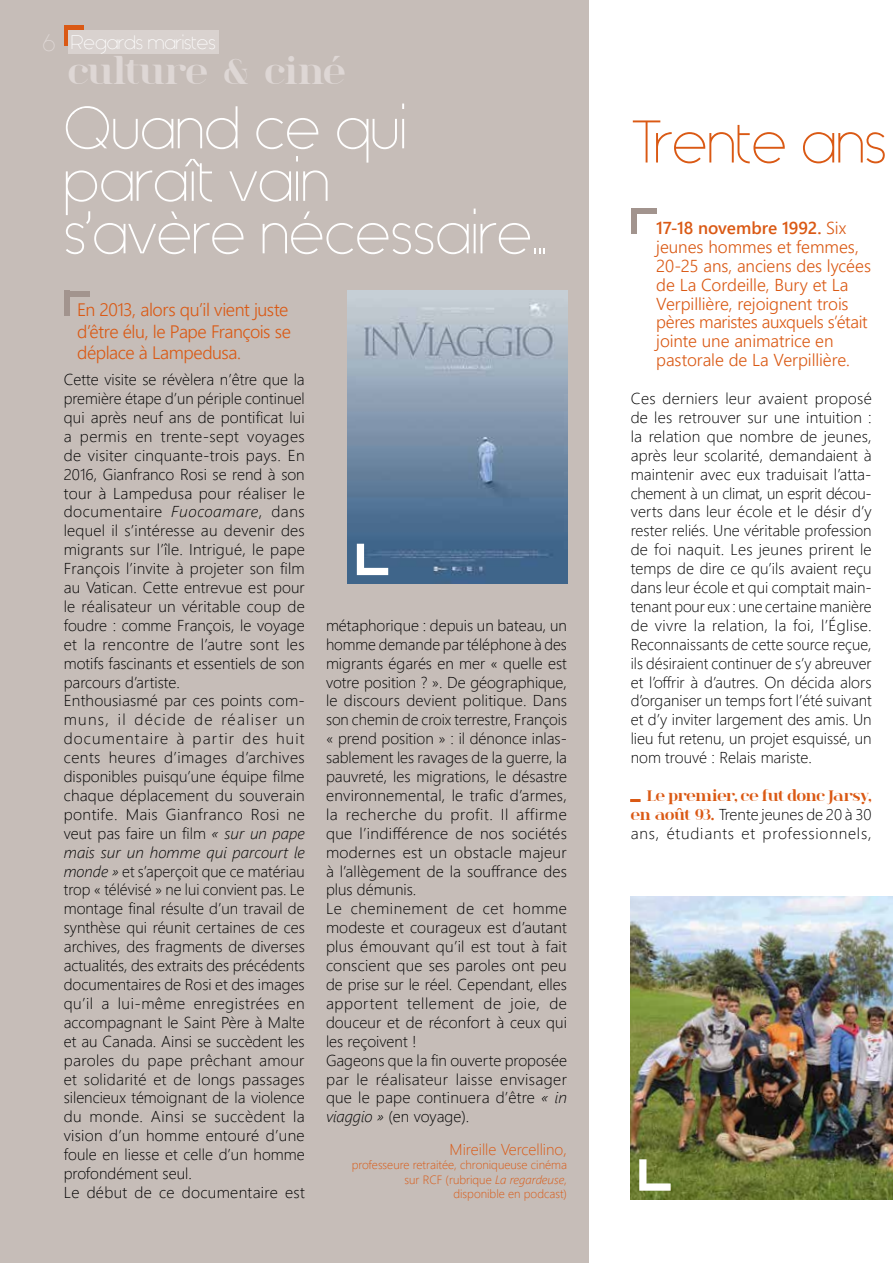
<style>
.page{position:relative;width:893px;height:1263px;background:#fff}
.page>*{position:absolute;margin:0;border:0;box-sizing:border-box;transform-origin:0 0}
.t1{font:60px/52.5px "Generica";color:#fff}
.t2{font:60px "Generica";letter-spacing:-.005em;color:#da5914}
.t3{font:700 37.5px "spinwerad";letter-spacing:-.01em;color:#ded7d5}
.t4{font:19.5px "Generica";color:#fff}
.t5{font:18px/21.6px "Webly Sleek UI Semilight";letter-spacing:-.025em;color:#da5914}
.t6{font:17.25px/18.9px "Webly Sleek UI Semilight";letter-spacing:-.005em;color:#da5914}
.t7{font:17.25px "Webly Sleek UI Semibold";letter-spacing:-.005em;color:#da5914}
.t8{font:15.75px/18.9px "Webly Sleek UI Light";letter-spacing:.005em;color:#000}
.t9{font:15.75px/18.9px "Webly Sleek UI Light";letter-spacing:.05em;color:#000}
.t10{font:700 15.75px "spinwerad";letter-spacing:-.02em;color:#da5914}
.t11{font:15.75px "Webly Sleek UI Light";color:#da5914}
.t12{font:12px/14.4px "Webly Sleek UI Light";color:#da5914;text-align:right}
.s1{font-style:italic}
.s2{font-family:"Webly Sleek UI Semilight"}
.s3{font-family:"Generica";font-weight:400;font-size:27px}
.s4{font-family:"spinwerad";font-weight:700;color:#da5914}
</style>
<div class="page">
<div style="left:0;top:0;width:588px;height:1263px;background:#c6bdb8"></div>
<div style="left:64px;top:291px;width:25px;height:5px;background:#a2948e"></div>
<div style="left:64px;top:291px;width:6px;height:25px;background:#a2948e"></div>
<img style="left:347px;top:291px;width:220px;height:292px">
<svg style="left:357px;top:544px;width:31px;height:31px"></svg>
<hr style="left:64px;top:26px;width:19px;height:4px;background:#da5914">
<hr style="left:64px;top:30px;width:4px;height:15px;background:#da5914">
<div style="left:68px;top:30px;width:151px;height:24px;background:#d9d2cf"></div>
<div style="left:631px;top:208px;width:25px;height:6px;background:#a2948e"></div>
<div style="left:631px;top:208px;width:6px;height:26px;background:#a2948e"></div>
<img style="left:631px;top:897px;width:262px;height:302px">
<svg style="left:639px;top:1159px;width:32px;height:32px"></svg>
<p class="t4" style="left:71px;top:30px;width:146px">Regards maristes</p>
<h2 class="t3" style="left:68px;top:45px;width:279px">culture &amp; ciné</h2>
<h1 class="t1" style="left:64px;top:100px;width:345px">Quand ce qui</h1>
<h1 class="t1" style="left:64px;top:153px;width:485px">paraît vain<br>s’avère nécessaire...</h1>
<p class="t5" style="left:77px;top:298px;width:215px">En 2013, alors qu’il vient juste d’être élu, le Pape François se déplace à Lampedusa.</p>
<p class="t8" style="left:64px;top:369px;width:243px">Cette visite se révèlera n’être que la première étape d’un périple continuel qui après neuf ans de pontificat lui a permis en trente-sept voyages de visiter cinquante-trois pays. En 2016, Gianfranco Rosi se rend à son tour à Lampedusa pour réaliser le documentaire <span class="s1">Fuocoamare</span>, dans lequel il s’intéresse au devenir des migrants sur l’île. Intrigué, le pape François l’invite à projeter son film au Vatican. Cette entrevue est pour le réalisateur un véritable coup de foudre : comme François, le voyage et la rencontre de l’autre sont les motifs fascinants et essentiels de son parcours d’artiste.<br>Enthousiasmé par ces points com&shy;muns, il décide de réaliser un documentaire à partir des huit cents heures d’images d’archives disponibles puisqu’une équipe filme chaque déplacement du souverain pontife. Mais Gianfranco Rosi ne veut pas faire un film <span class="s1">« sur un pape mais sur un homme qui parcourt le monde »</span> et s’aperçoit que ce matériau trop « télévisé » ne lui convient pas. Le montage final résulte d’un travail de synthèse qui réunit certaines de ces archives, des fragments de diverses actualités, des extraits des précédents documentaires de Rosi et des images qu’il a lui-même enregistrées en accompagnant le Saint Père à Malte et au Canada. Ainsi se succèdent les paroles du pape prêchant amour et solidarité et de longs passages silencieux témoignant de la violence du monde. Ainsi se succèdent la vision d’un homme entouré d’une foule en liesse et celle d’un homme profondément seul.<br>Le début de ce documentaire est</p>
<p class="t8" style="left:326px;top:615px;width:243px">métaphorique : depuis un bateau, un homme demande par téléphone à des migrants égarés en mer « quelle est votre position ? ». De géographique, le discours devient politique. Dans son chemin de croix terrestre, François « prend position » : il dénonce inlas&shy;sablement les ravages de la guerre, la pauvreté, les migrations, le désastre environnemental, le trafic d’armes, la recherche du profit. Il affirme que l’indifférence de nos sociétés modernes est un obstacle majeur à l’allègement de la souffrance des plus démunis.<br>Le cheminement de cet homme modeste et courageux est d’autant plus émouvant qu’il est tout à fait conscient que ses paroles ont peu de prise sur le réel. Cependant, elles apportent tellement de joie, de douceur et de réconfort à ceux qui les reçoivent !<br>Gageons que la fin ouverte proposée par le réalisateur laisse envisager que le pape continuera d’être <span class="s1">« in viaggio »</span> (en voyage).</p>
<p class="t11" style="left:450px;top:1137px;width:119px">Mireille Vercellino,</p>
<p class="t12" style="left:352px;top:1157px;width:217px">professeure retraitée, chroniqueuse cinéma sur RCF (rubrique <span class="s1">La regardeuse</span>, disponible en podcast)</p>
<h1 class="t2" style="left:631px;top:105px;width:258px">Trente ans</h1>
<p class="t7" style="left:656px;top:215px;width:192px">17-18 novembre 1992. <span class="s2">Six</span></p>
<p class="t6" style="left:656px;top:237px;width:216px">jeunes hommes et femmes,<br>20-25 ans, anciens des lycées de La Cordeille, Bury et La<br>Verpillière, rejoignent trois pères maristes auxquels s’était jointe une animatrice en pastorale de La Verpillière.</p>
<p class="t8" style="left:631px;top:388px;width:243px;text-align:justify">Ces derniers leur avaient proposé de les retrouver sur une intuition : la relation que nombre de jeunes, après leur scolarité, demandaient à maintenir avec eux traduisait l’atta&shy;chement à un climat, un esprit décou&shy;verts dans leur école et le désir d’y rester reliés. Une véritable profession de foi naquit. Les jeunes prirent le temps de dire ce qu’ils avaient reçu dans leur école et qui comptait main&shy;tenant pour eux : une certaine manière de vivre la relation, la foi, l’Église.<br>Reconnaissants de cette source reçue, ils désiraient continuer de s’y abreuver et l’offrir à d’autres. On décida alors d’organiser un temps fort l’été suivant et d’y inviter largement des amis. Un lieu fut retenu, un projet esquissé, un nom trouvé : Relais mariste.</p>
<p class="t10" style="left:631px;top:784px;width:242px"><span class="s3">-</span> Le premier, ce fut donc Jarsy,</p>
<p class="t9" style="left:631px;top:804px;width:242px"><span class="s4">en août 93.</span> Trente jeunes de 20 à 30 ans, étudiants et professionnels,</p>
</div>
